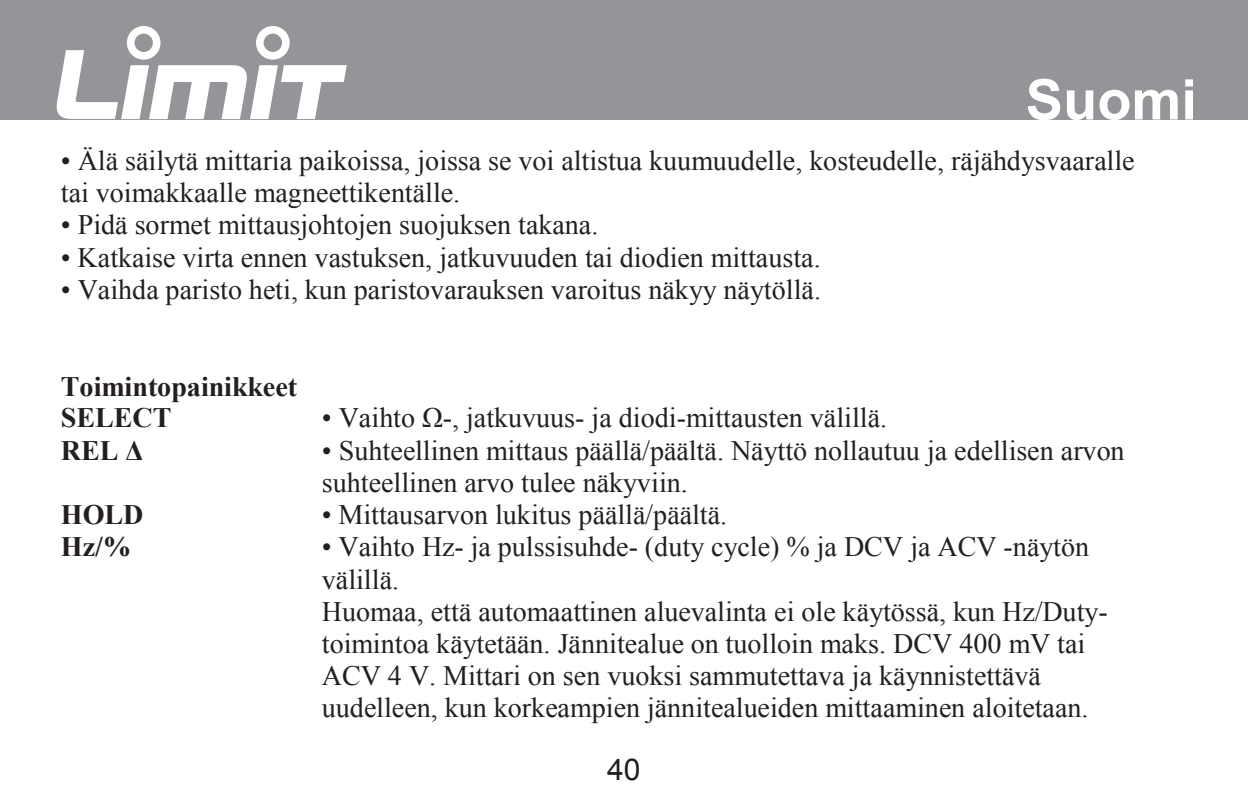
<style>
.page{position:relative;width:1248px;height:794px;background:#fff}
.page>*{position:absolute;margin:0;border:0;box-sizing:border-box;transform-origin:0 0}
.t1{font:700 56px "Arial";color:#fff}
.t2{font:30px "Arial";color:#231f20}
.t3{font:28px/32.4px "Times New Roman";color:#231f20}
.t4{font:700 28px/31.6px "Times New Roman";color:#231f20}
</style>
<div class="page">
<div style="left:0;top:0;width:1247px;height:119px;background:#939598"></div>
<svg style="left:57px;top:26px;width:290px;height:93px"></svg>
<p class="t1" style="left:1025px;top:63px;width:173px">Suomi</p>
<p class="t3" style="left:61px;top:144px;width:1075px">• Älä säilytä mittaria paikoissa, joissa se voi altistua kuumuudelle, kosteudelle, räjähdysvaaralle tai voimakkaalle magneettikentälle.</p>
<p class="t3" style="left:61px;top:208px;width:539px">• Pidä sormet mittausjohtojen suojuksen takana.</p>
<p class="t3" style="left:61px;top:241px;width:761px">• Katkaise virta ennen vastuksen, jatkuvuuden tai diodien mittausta.</p>
<p class="t3" style="left:61px;top:273px;width:761px">• Vaihda paristo heti, kun paristovarauksen varoitus näkyy näytöllä.</p>
<p class="t4" style="left:61px;top:370px;width:238px">Toimintopainikkeet<br>SELECT</p>
<p class="t3" style="left:322px;top:401px;width:566px">• Vaihto Ω-, jatkuvuus- ja diodi-mittausten välillä.</p>
<p class="t4" style="left:61px;top:434px;width:84px">REL Δ</p>
<p class="t3" style="left:322px;top:434px;width:804px">• Suhteellinen mittaus päällä/päältä. Näyttö nollautuu ja edellisen arvon suhteellinen arvo tulee näkyviin.</p>
<p class="t4" style="left:61px;top:498px;width:84px">HOLD</p>
<p class="t3" style="left:322px;top:498px;width:406px">• Mittausarvon lukitus päällä/päältä.</p>
<p class="t4" style="left:61px;top:530px;width:72px">Hz/%</p>
<p class="t3" style="left:322px;top:530px;width:787px">• Vaihto Hz- ja pulssisuhde- (duty cycle) % ja DCV ja ACV -näytön välillä.<br>Huomaa, että automaattinen aluevalinta ei ole käytössä, kun Hz/Duty&shy;toimintoa käytetään. Jännitealue on tuolloin maks. DCV 400 mV tai ACV 4 V. Mittari on sen vuoksi sammutettava ja käynnistettävä uudelleen, kun korkeampien jännitealueiden mittaaminen aloitetaan.</p>
<p class="t2" style="left:607px;top:750px;width:35px">40</p>
</div>
